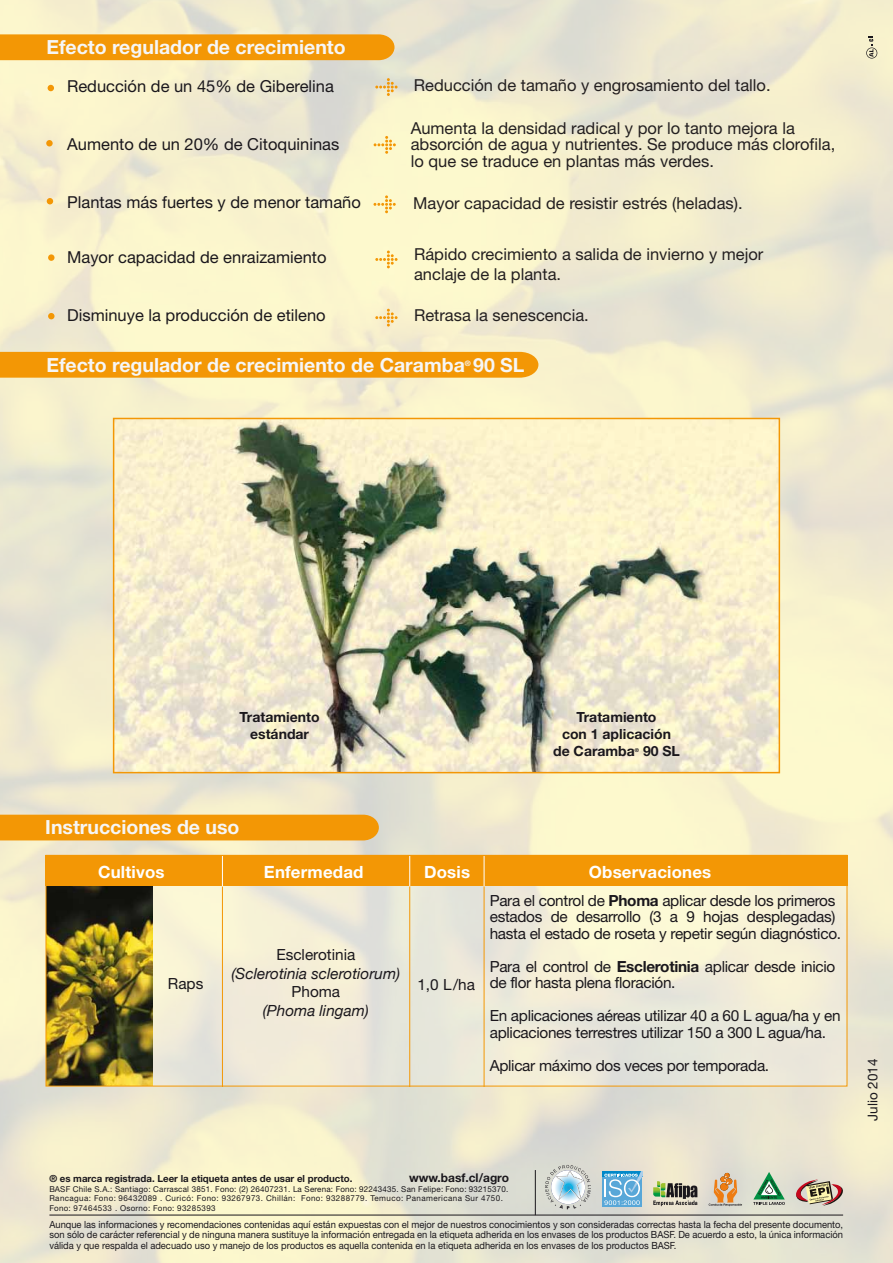
<style>
.page{position:relative;width:893px;height:1263px;background:#fff}
.page>*{position:absolute;margin:0;border:0;box-sizing:border-box;transform-origin:0 0}
.t1{font:700 19.5px "Helvetica Neue LT";color:#f6f6f6}
.t2{font:700 16.95px "Helvetica Neue LT";letter-spacing:.01em;color:#fff}
.t3{font:16.5px/16.5px "Helvetica Neue LT";color:#231f20}
.t4{font:16.5px "Helvetica Neue LT";color:#1a171c}
.t5{font:15.3px/16.5px "Helvetica Neue LT";letter-spacing:-.02em;color:#1a171c}
.t6{font:italic 15.3px "Helvetica Neue";color:#1a171c}
.t7{font:15.3px "Helvetica Neue LT";color:#1a171c}
.t8{font:700 13.95px/16.8px "Helvetica Neue LT";color:#1a171c;text-align:center}
.t9{font:13.5px "Helvetica Neue LT";color:#1a171c}
.t10{font:700 12.15px "Helvetica Neue LT";color:#1a171c}
.t11{font:9.9px/10.5px "Helvetica Neue LT";color:#1a171c;text-align:justify;scale:.95 1}
.t12{font:700 9.75px "Helvetica Neue LT";color:#1a171c}
.t13{font:8.1px/9.8px "Helvetica Neue LT";letter-spacing:.045em;color:#1a171c}
.t14{font:700 7.5px "Helvetica Neue LT";color:#f6f6f6}
.t15{font:700 5.25px "Helvetica Neue LT";color:#1a171c}
.s1{font-weight:700}
</style>
<div class="page">
<img style="left:0;top:0;width:893px;height:1263px">
<div style="left:0;top:815px;width:379px;height:25px;background:#f39705"></div>
<div style="left:0;top:34px;width:394px;height:26px;background:#f39705"></div>
<svg style="left:48px;top:85px;width:6px;height:6px"></svg>
<svg style="left:375px;top:78px;width:23px;height:18px"></svg>
<div style="left:46px;top:140px;width:7px;height:6px;background:#f39705;border-radius:50%"></div>
<svg style="left:374px;top:136px;width:22px;height:18px"></svg>
<svg style="left:47px;top:198px;width:6px;height:6px"></svg>
<svg style="left:373px;top:195px;width:23px;height:18px"></svg>
<div style="left:48px;top:254px;width:7px;height:7px;background:#f39705;border-radius:50%"></div>
<svg style="left:375px;top:251px;width:23px;height:17px"></svg>
<div style="left:48px;top:313px;width:7px;height:6px;background:#f39705;border-radius:50%"></div>
<svg style="left:375px;top:309px;width:23px;height:18px"></svg>
<hr style="left:49px;top:1215px;width:794px;height:1px;background:#1a171c">
<hr style="left:535px;top:1170px;width:1px;height:45px;background:#1a171c">
<svg style="left:545px;top:1165px;width:46px;height:44px;background:#c4d3d5"></svg>
<svg style="left:753px;top:1172px;width:32px;height:33px"></svg>
<svg style="left:709px;top:1173px;width:33px;height:33px"></svg>
<svg style="left:793px;top:1179px;width:53px;height:26px"></svg>
<svg style="left:653px;top:1181px;width:44px;height:25px"></svg>
<div style="left:602px;top:1171px;width:40px;height:35px;background:#58a7d8"></div>
<div style="left:602px;top:1171px;width:40px;height:6px;background:#0088c9"></div>
<svg style="left:604px;top:1171px;width:38px;height:34px"></svg>
<svg style="left:152px;top:886px;width:693px;height:198px;background:#eeebd7"></svg>
<img style="left:48px;top:887px;width:104px;height:197px">
<div style="left:46px;top:855px;width:801px;height:31px;background:#f39705"></div>
<hr style="left:222px;top:855px;width:1px;height:231px;background:#f39705">
<hr style="left:409px;top:855px;width:1px;height:231px;background:#f39705">
<hr style="left:484px;top:855px;width:1px;height:231px;background:#f39705">
<hr style="left:222px;top:856px;width:1px;height:30px;background:#fff">
<hr style="left:409px;top:856px;width:1px;height:30px;background:#fff">
<hr style="left:484px;top:856px;width:1px;height:30px;background:#fff">
<div style="left:46px;top:855px;width:801px;height:231px;border:1px solid #f39705"></div>
<div style="left:0;top:352px;width:538px;height:26px;background:#f39705"></div>
<img style="left:116px;top:421px;width:661px;height:349px">
<div style="left:113px;top:418px;width:667px;height:355px;border:2px solid #f39705"></div>
<svg style="left:866px;top:36px;width:11px;height:23px"></svg>
<h1 class="t1" style="left:46px;top:35px;width:301px">Efecto regulador de crecimiento</h1>
<h3 class="t4" style="left:67px;top:77px;width:268px">Reducción de un 45% de Giberelina</h3>
<h3 class="t3" style="left:414px;top:77px;width:358px">Reducción de tamaño y engrosamiento del tallo.</h3>
<h3 class="t4" style="left:67px;top:134px;width:274px">Aumento de un 20% de Citoquininas</h3>
<h3 class="t3" style="left:411px;top:119px;width:426px">Aumenta la densidad radical y por lo tanto mejora la absorción de agua y nutrientes. Se produce más clorofila, lo que se traduce en plantas más verdes.</h3>
<h3 class="t4" style="left:67px;top:192px;width:295px">Plantas más fuertes y de menor tamaño</h3>
<h3 class="t3" style="left:413px;top:194px;width:331px">Mayor capacidad de resistir estrés (heladas).</h3>
<h3 class="t4" style="left:67px;top:247px;width:261px">Mayor capacidad de enraizamiento</h3>
<h3 class="t3" style="left:414px;top:244px;width:351px;line-height:19.8px">Rápido crecimiento a salida de invierno y mejor anclaje de la planta.</h3>
<h3 class="t4" style="left:67px;top:306px;width:260px">Disminuye la producción de etileno</h3>
<h3 class="t3" style="left:414px;top:307px;width:176px">Retrasa la senescencia.</h3>
<h1 class="t1" style="left:46px;top:353px;width:480px">Efecto regulador de crecimiento de Caramba 90 SL</h1>
<p class="t14" style="left:465px;top:359px;width:7px">®</p>
<h3 class="t8" style="left:240px;top:708px;width:81px">Tratamiento estándar</h3>
<h3 class="t8" style="left:577px;top:708px;width:81px">Tratamiento</h3>
<h3 class="t8" style="left:562px;top:725px;width:111px">con 1 aplicación</h3>
<h3 class="t8" style="left:553px;top:742px;width:83px">de Caramba</h3>
<p class="t15" style="left:635px;top:747px;width:6px">®</p>
<h3 class="t8" style="left:643px;top:742px;width:38px">90 SL</h3>
<h1 class="t1" style="left:45px;top:815px;width:196px">Instrucciones de uso</h1>
<h2 class="t2" style="left:98px;top:861px;width:68px">Cultivos</h2>
<h2 class="t2" style="left:264px;top:861px;width:101px">Enfermedad</h2>
<h2 class="t2" style="left:424px;top:861px;width:47px">Dosis</h2>
<h2 class="t2" style="left:589px;top:861px;width:124px">Observaciones</h2>
<h3 class="t5" style="left:168px;top:975px;width:37px">Raps</h3>
<h3 class="t7" style="left:276px;top:946px;width:81px">Esclerotinia</h3>
<h3 class="t6" style="left:232px;top:960px;width:170px">(Sclerotinia sclerotiorum)</h3>
<h3 class="t5" style="left:292px;top:983px;width:50px">Phoma</h3>
<h3 class="t6" style="left:263px;top:997px;width:107px">(Phoma lingam)</h3>
<h3 class="t5" style="left:417px;top:975px;width:59px">1,0 L/ha</h3>
<h3 class="t5" style="left:490px;top:892px;width:353px">Para el control de <span class="s1">Phoma</span> aplicar desde los primeros estados de desarrollo (3 a 9 hojas desplegadas) hasta el estado de roseta y repetir según diagnóstico.</h3>
<h3 class="t5" style="left:490px;top:958px;width:347px">Para el control de <span class="s1">Esclerotinia</span> aplicar desde inicio de flor hasta plena floración.</h3>
<h3 class="t5" style="left:490px;top:1007px;width:352px">En aplicaciones aéreas utilizar 40 a 60 L agua/ha y en aplicaciones terrestres utilizar 150 a 300 L agua/ha.</h3>
<h3 class="t5" style="left:490px;top:1057px;width:281px">Aplicar máximo dos veces por temporada.</h3>
<p class="t12" style="left:49px;top:1172px;width:305px">® es marca registrada. Leer la etiqueta antes de usar el producto.</p>
<p class="t10" style="left:409px;top:1170px;width:101px">www.basf.cl/agro</p>
<p class="t13" style="left:49px;top:1184px;width:460px">BASF Chile S.A.: Santiago: Carrascal 3851. Fono: (2) 26407231. La Serena: Fono: 92243435. San Felipe: Fono: 93215370.<br>Rancagua: Fono: 96432089 . Curicó: Fono: 93267973. Chillán: Fono: 93288779. Temuco: Panamericana Sur 4750.<br>Fono: 97464533 . Osorno: Fono: 93285393</p>
<p class="t11" style="left:49px;top:1219px;width:837px">Aunque las informaciones y recomendaciones contenidas aquí están expuestas con el mejor de nuestros conocimientos y son consideradas correctas hasta la fecha del presente documento, son sólo de carácter referencial y de ninguna manera sustituye la información entregada en la etiqueta adherida en los envases de los productos BASF. De acuerdo a esto, la única información válida y que respalda el adecuado uso y manejo de los productos es aquella contenida en la etiqueta adherida en los envases de los productos BASF.</p>
<h3 class="t9" style="left:865px;top:1121px;width:64px;rotate:-90deg">Julio 2014</h3>
</div>
